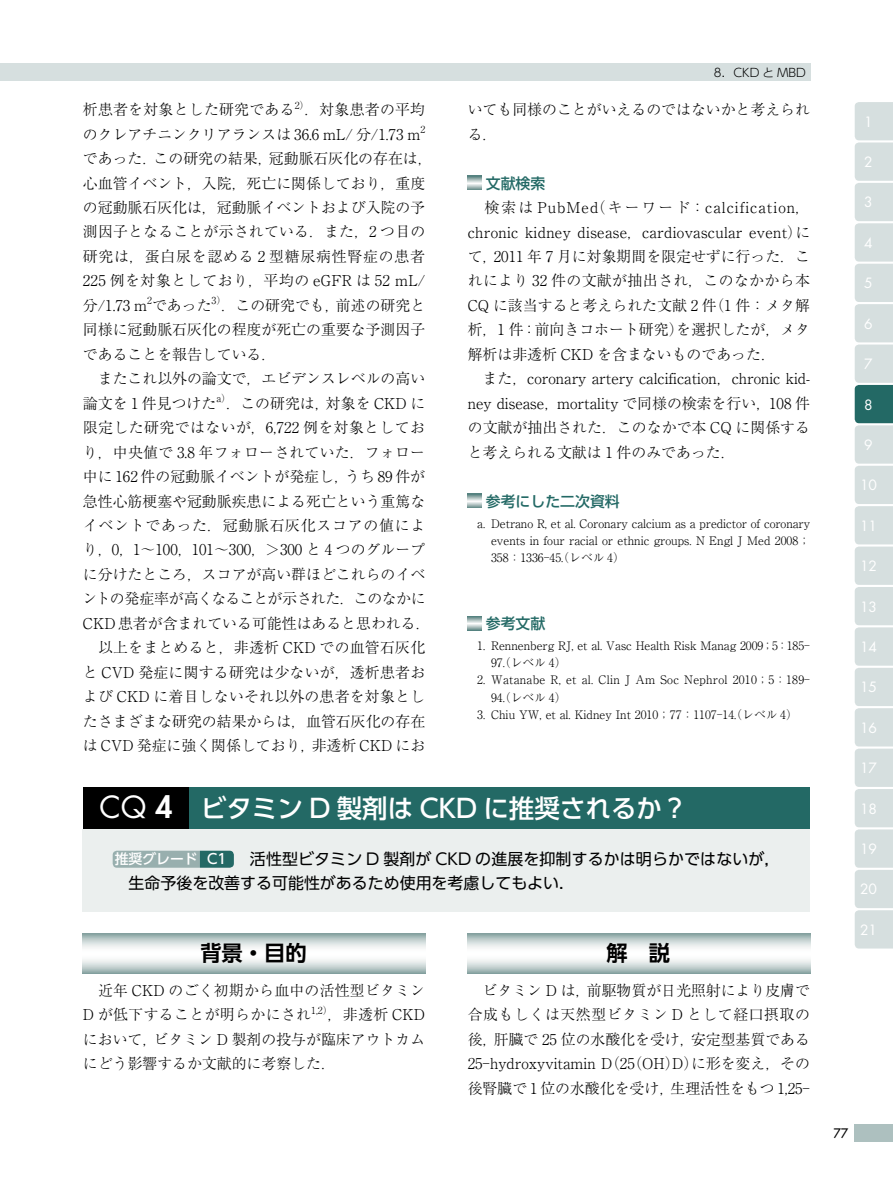
<style>
.page{position:relative;width:893px;height:1191px;background:#fff}
.page>*{position:absolute;margin:0;border:0;box-sizing:border-box;transform-origin:0 0}
.t1{font:500 25.5px "UD Shin Go Pro";color:#fff}
.t2{font:700 21.3px "UD Shin Go Pro De";color:#000}
.t3{font:15.9px/23.9px "UD Shin Go Pro";letter-spacing:.005em;color:#000}
.t4{font:300 14.85px/24.5px "Ryumin Pr 6";color:#000}
.t5{font:500 14.85px "UD Shin Go Pro";color:#236965}
.t6{font:13.8px "Futura Std";color:#fff}
.t7{font:500 12.75px "Futura Std";color:#000}
.t8{font:300 11.7px/17px "Ryumin Pr 6";color:#000;text-align:justify}
.t9{font:300 11.7px/17px "Ryumin Pr 6";letter-spacing:.02em;color:#000}
.t10{font:300 11.7px "UD Shin Go Pro";color:#000}
.s1{font-family:"Futura Std";font-weight:400;font-size:29.7px}
.s2{font-family:"Futura Std";font-weight:800;font-size:29.7px}
.s3{font-weight:500;font-size:13.8px;color:#fff}
</style>
<div class="page">
<svg style="left:468px;top:176px;width:14px;height:14px"></svg>
<svg style="left:468px;top:494px;width:14px;height:14px"></svg>
<svg style="left:468px;top:616px;width:14px;height:14px"></svg>
<div style="left:83px;top:787px;width:106px;height:42px;background:#000"></div>
<div style="left:189px;top:787px;width:621px;height:42px;background:#236965"></div>
<div style="left:83px;top:829px;width:727px;height:83px;background:#ebefee"></div>
<svg style="left:113px;top:850px;width:121px;height:17px;background:#7c9f9d"></svg>
<svg style="left:83px;top:933px;width:342px;height:40px"></svg>
<svg style="left:468px;top:933px;width:342px;height:40px"></svg>
<div style="left:0;top:64px;width:810px;height:17px;background:#d6dfdf"></div>
<svg style="left:855px;top:102px;width:38px;height:846px;background:#d0dbdb"></svg>
<div style="left:855px;top:1124px;width:38px;height:17px;background:#adc0bf"></div>
<p class="t10" style="left:714px;top:63px;width:93px">8．CKD と MBD</p>
<p class="t4" style="left:82px;top:96px;width:352px">析患者を対象とした研究である<sup>2）</sup>．対象患者の平均のクレアチニンクリアランスは 36.6 mL／分／1.73 m<sup>2</sup>であった．この研究の結果，冠動脈石灰化の存在は，心血管イベント，入院，死亡に関係しており，重度の冠動脈石灰化は，冠動脈イベントおよび入院の予測因子となることが示されている．また，2 つ目の研究は，蛋白尿を認める 2 型糖尿病性腎症の患者<br>225 例を対象としており，平均の eGFR は 52 mL／分／1.73 m<sup>2</sup>であった<sup>3）</sup>．この研究でも，前述の研究と同様に冠動脈石灰化の程度が死亡の重要な予測因子であることを報告している．<br>　またこれ以外の論文で，エビデンスレベルの高い論文を 1 件見つけた<sup>a）</sup>．この研究は，対象を CKD に限定した研究ではないが，6,722 例を対象としており，中央値で 3.8 年フォローされていた．フォロー中に 162 件の冠動脈イベントが発症し，うち 89 件が急性心筋梗塞や冠動脈疾患による死亡という重篤なイベントであった．冠動脈石灰化スコアの値により，0，1～100，101～300，＞300 と 4 つのグループに分けたところ，スコアが高い群ほどこれらのイベントの発症率が高くなることが示された．このなかに<br>CKD 患者が含まれている可能性はあると思われる．　以上をまとめると，非透析 CKD での血管石灰化と CVD 発症に関する研究は少ないが，透析患者および CKD に着目しないそれ以外の患者を対象としたさまざまな研究の結果からは，血管石灰化の存在は CVD 発症に強く関係しており，非透析 CKD にお</p>
<p class="t4" style="left:468px;top:97px;width:344px">いても同様のことがいえるのではないかと考えられる．</p>
<p class="t5" style="left:486px;top:171px;width:61px">文献検索</p>
<p class="t4" style="left:468px;top:194px;width:344px">　検索は PubMed（キーワード：calcification，chronic kidney disease，cardiovascular event）にて，2011 年 7 月に対象期間を限定せずに行った．これにより 32 件の文献が抽出され，このなかから本CQ に該当すると考えられた文献 2 件（1 件：メタ解析，1 件：前向きコホート研究）を選択したが，メタ解析は非透析 CKD を含まないものであった．<br>　また，coronary artery calcification，chronic kid&shy;ney disease，mortality で同様の検索を行い，108 件の文献が抽出された．このなかで本 CQ に関係すると考えられる文献は 1 件のみであった．</p>
<p class="t5" style="left:486px;top:489px;width:135px">参考にした二次資料</p>
<p class="t8" style="left:491px;top:514px;width:321px;text-indent:-14px">a. Detrano R, et al. Coronary calcium as a predictor of coronary events in four racial or ethnic groups. N Engl J Med 2008；358：1336—45.（レベル 4）</p>
<p class="t5" style="left:486px;top:611px;width:61px">参考文献</p>
<p class="t8" style="left:491px;top:637px;width:320px;text-indent:-14px">1. Rennenberg RJ, et al. Vasc Health Risk Manag 2009；5：185—<br>97.（レベル 4）</p>
<p class="t9" style="left:491px;top:671px;width:320px;text-indent:-14px">2. Watanabe R, et al. Clin J Am Soc Nephrol 2010；5：189—<br>94.（レベル 4）</p>
<p class="t8" style="left:477px;top:705px;width:322px">3. Chiu YW, et al. Kidney Int 2010；77：1107—14.（レベル 4）</p>
<h1 class="t1" style="left:99px;top:787px;width:590px"><span class="s1">CQ</span> <span class="s2">4</span> ビタミン D 製剤は CKD に推奨されるか？</h1>
<p class="t3" style="left:129px;top:847px;width:653px;text-indent:-14px"><span class="s3">推奨グレード C1</span> 　活性型ビタミン D 製剤が CKD の進展を抑制するかは明らかではないが，生命予後を改善する可能性があるため使用を考慮してもよい．</p>
<h2 class="t2" style="left:200px;top:935px;width:108px">背景・目的</h2>
<h2 class="t2" style="left:606px;top:935px;width:65px">解　説</h2>
<p class="t4" style="left:83px;top:977px;width:344px;text-align:justify">　近年 CKD のごく初期から血中の活性型ビタミンD が低下することが明らかにされ<sup>1,2）</sup>，非透析 CKDにおいて，ビタミン D 製剤の投与が臨床アウトカムにどう影響するか文献的に考察した．</p>
<p class="t4" style="left:468px;top:977px;width:344px;text-align:justify">　ビタミン D は，前駆物質が日光照射により皮膚で合成もしくは天然型ビタミン D として経口摂取の後，肝臓で 25 位の水酸化を受け，安定型基質である25—hydroxyvitamin D（25（OH）D）に形を変え，その後腎臓で 1 位の水酸化を受け，生理活性をもつ 1,25—</p>
<p class="t6" style="left:864px;top:113px;width:10px">1</p>
<p class="t6" style="left:864px;top:153px;width:10px">2</p>
<p class="t6" style="left:864px;top:194px;width:10px">3</p>
<p class="t6" style="left:864px;top:234px;width:10px">4</p>
<p class="t6" style="left:864px;top:274px;width:10px">5</p>
<p class="t6" style="left:864px;top:315px;width:10px">6</p>
<p class="t6" style="left:864px;top:355px;width:10px">7</p>
<p class="t6" style="left:864px;top:395px;width:10px">8</p>
<p class="t6" style="left:864px;top:436px;width:10px">9</p>
<p class="t6" style="left:860px;top:476px;width:19px">10</p>
<p class="t6" style="left:860px;top:517px;width:19px">11</p>
<p class="t6" style="left:860px;top:557px;width:19px">12</p>
<p class="t6" style="left:860px;top:597px;width:19px">13</p>
<p class="t6" style="left:860px;top:638px;width:19px">14</p>
<p class="t6" style="left:860px;top:678px;width:19px">15</p>
<p class="t6" style="left:860px;top:719px;width:19px">16</p>
<p class="t6" style="left:860px;top:759px;width:19px">17</p>
<p class="t6" style="left:860px;top:799px;width:19px">18</p>
<p class="t6" style="left:860px;top:840px;width:19px">19</p>
<p class="t6" style="left:860px;top:880px;width:19px">20</p>
<p class="t6" style="left:860px;top:921px;width:19px">21</p>
<p class="t7" style="left:834px;top:1125px;width:16px">77</p>
</div>
